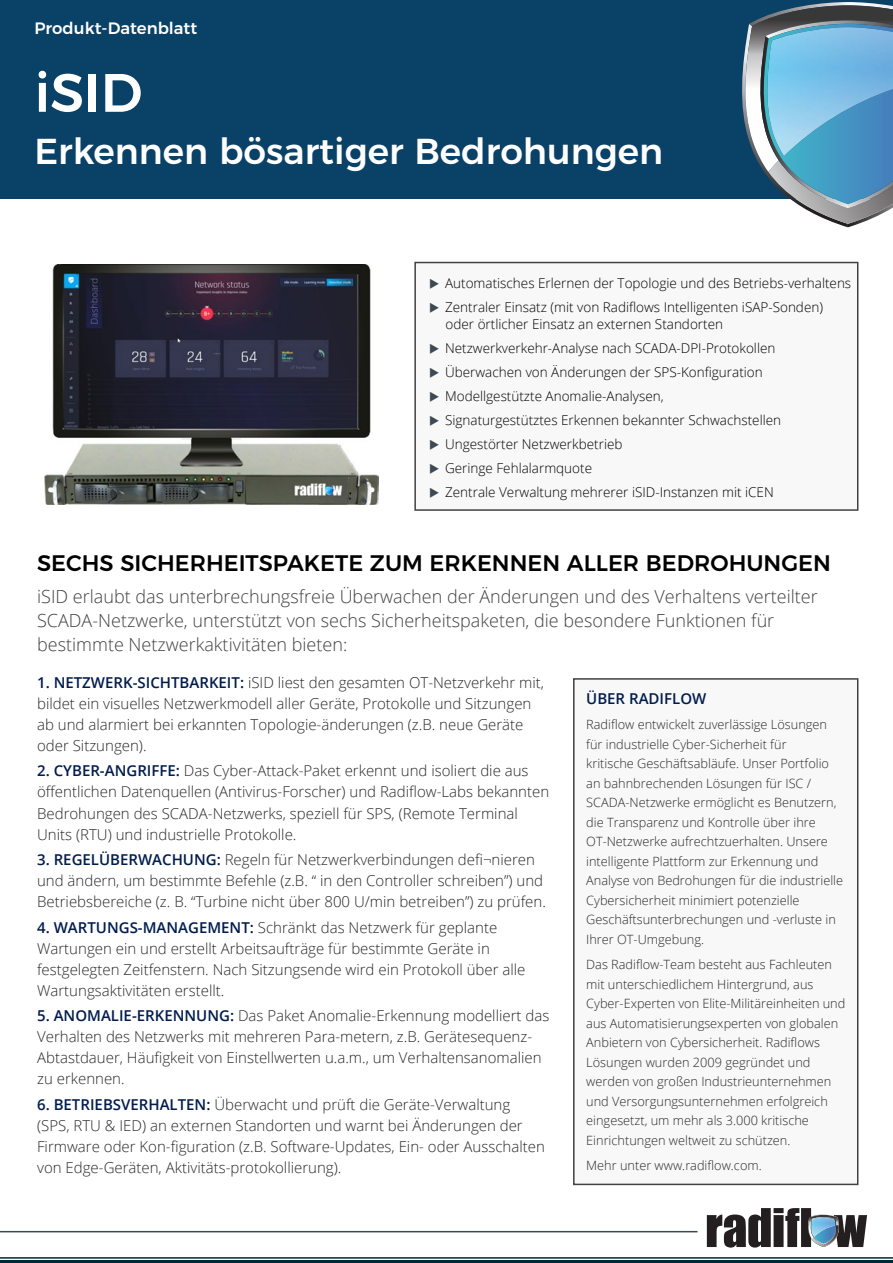
<style>
.page{position:relative;width:893px;height:1263px;background:#fff}
.page>*{position:absolute;margin:0;border:0;box-sizing:border-box;transform-origin:0 0}
.t1{font:500 54px "Montserrat";color:#fff}
.t2{font:500 36px "Montserrat";color:#fff}
.t3{font:500 22.5px "Montserrat";color:#000}
.t4{font:300 18px/24px "Open Sans";color:#414042}
.t5{font:500 16.5px "Montserrat";color:#fff}
.t6{font:300 15px/21px "Open Sans";color:#282829}
.t7{font:600 15px "Open Sans";color:#001c4d}
.t8{font:300 13.5px/24px "Open Sans";color:#000}
.t9{font:300 12.75px/19.5px "Open Sans";color:#292829}
.s1{font-weight:600;color:#001c4d}
</style>
<div class="page">
<div style="left:414px;top:262px;width:444px;height:249px;background:#f8f8f8;border:2px solid #414042"></div>
<hr style="left:0;top:1231px;width:698px;height:1px;background:#3a4952">
<div style="left:0;top:0;width:893px;height:198px;background:#0a4166"></div>
<svg style="left:732px;top:2px;width:161px;height:225px"></svg>
<img style="left:765px;top:27px;width:128px;height:129px">
<svg style="left:707px;top:1208px;width:160px;height:39px"></svg>
<img style="left:811px;top:1218px;width:24px;height:19px">
<div style="left:573px;top:678px;width:285px;height:507px;background:#f8f8f8;border:2px solid #414042"></div>
<hr style="left:0;top:1260px;width:893px;height:3px;background:#00273a">
<hr style="left:0;top:1257px;width:893px;height:1px;background:#00273a">
<img style="left:45px;top:265px;width:334px;height:240px">
<p class="t5" style="left:34px;top:15px;width:164px">Produkt-Datenblatt</p>
<h1 class="t1" style="left:34px;top:49px;width:109px">iSID</h1>
<h2 class="t2" style="left:34px;top:122px;width:630px">Erkennen bösartiger Bedrohungen</h2>
<p class="t8" style="left:445px;top:271px;width:408px">Automatisches Erlernen der Topologie und des Betriebs-verhaltens<br>Zentraler Einsatz (mit von Radiflows Intelligenten iSAP-Sonden)</p>
<p class="t8" style="left:445px;top:311px;width:338px">oder örtlicher Einsatz an externen Standorten Netzwerkverkehr-Analyse nach SCADA-DPI-Protokollen Überwachen von Änderungen der SPS-Konfiguration Modellgestützte Anomalie-Analysen,<br>Signaturgestütztes Erkennen bekannter Schwachstellen Ungestörter Netzwerkbetrieb<br>Geringe Fehlalarmquote<br>Zentrale Verwaltung mehrerer iSID-Instanzen mit iCEN</p>
<h3 class="t3" style="left:37px;top:545px;width:795px">SECHS SICHERHEITSPAKETE ZUM ERKENNEN ALLER BEDROHUNGEN</h3>
<p class="t4" style="left:37px;top:584px;width:782px">iSID erlaubt das unterbrechungsfreie Überwachen der Änderungen und des Verhaltens verteilter<br>SCADA-Netzwerke, unterstützt von sechs Sicherheitspaketen, die besondere Funktionen für bestimmte Netzwerkaktivitäten bieten:</p>
<p class="t6" style="left:37px;top:672px;width:508px"><span class="s1">1. NETZWERK-SICHTBARKEIT:</span> iSID liest den gesamten OT-Netzverkehr mit, bildet ein visuelles Netzwerkmodell aller Geräte, Protokolle und Sitzungen ab und alarmiert bei erkannten Topologie-änderungen (z.B. neue Geräte oder Sitzungen).</p>
<p class="t6" style="left:37px;top:760px;width:514px"><span class="s1">2. CYBER-ANGRIFFE:</span> Das Cyber-Attack-Paket erkennt und isoliert die aus öffentlichen Datenquellen (Antivirus-Forscher) und Radiflow-Labs bekannten Bedrohungen des SCADA-Netzwerks, speziell für SPS, (Remote Terminal Units (RTU) und industrielle Protokolle.</p>
<p class="t6" style="left:37px;top:849px;width:510px"><span class="s1">3. REGELÜBERWACHUNG:</span> Regeln für Netzwerkverbindungen defi¬nieren und ändern, um bestimmte Befehle (z.B. “ in den Controller schreiben”) und<br>Betriebsbereiche (z. B. “Turbine nicht über 800 U/min betreiben”) zu prüfen.</p>
<p class="t6" style="left:37px;top:916px;width:490px"><span class="s1">4. WARTUNGS-MANAGEMENT:</span> Schränkt das Netzwerk für geplante Wartungen ein und erstellt Arbeitsaufträge für bestimmte Geräte in festgelegten Zeitfenstern. Nach Sitzungsende wird ein Protokoll über alle Wartungsaktivitäten erstellt.</p>
<p class="t6" style="left:37px;top:1005px;width:514px"><span class="s1">5. ANOMALIE-ERKENNUNG:</span> Das Paket Anomalie-Erkennung modelliert das Verhalten des Netzwerks mit mehreren Para-metern, z.B. Gerätesequenz-Abtastdauer, Häufigkeit von Einstellwerten u.a.m., um Verhaltensanomalien zu erkennen.</p>
<p class="t6" style="left:37px;top:1093px;width:509px"><span class="s1">6. BETRIEBSVERHALTEN:</span> Überwacht und prüft die Geräte-Verwaltung (SPS, RTU &amp; IED) an externen Standorten und warnt bei Änderungen der Firmware oder Kon-figuration (z.B. Software-Updates, Ein- oder Ausschalten von Edge-Geräten, Aktivitäts-protokollierung).</p>
<p class="t7" style="left:586px;top:688px;width:122px">ÜBER RADIFLOW</p>
<p class="t9" style="left:586px;top:714px;width:258px">Radiflow entwickelt zuverlässige Lösungen für industrielle Cyber-Sicherheit für<br>kritische Geschäftsabläufe. Unser Portfolio an bahnbrechenden Lösungen für ISC / SCADA-Netzwerke ermöglicht es Benutzern, die Transparenz und Kontrolle über ihre OT-Netzwerke aufrechtzuerhalten. Unsere intelligente Plattform zur Erkennung und Analyse von Bedrohungen für die industrielle Cybersicherheit minimiert potenzielle Geschäftsunterbrechungen und -verluste in Ihrer OT-Umgebung.</p>
<p class="t9" style="left:586px;top:954px;width:261px">Das Radiflow-Team besteht aus Fachleuten mit unterschiedlichem Hintergrund, aus Cyber-Experten von Elite-Militäreinheiten und aus Automatisierungsexperten von globalen Anbietern von Cybersicherheit. Radiflows Lösungen wurden 2009 gegründet und werden von großen Industrieunternehmen und Versorgungsunternehmen erfolgreich eingesetzt, um mehr als 3.000 kritische Einrichtungen weltweit zu schützen.</p>
<p class="t9" style="left:586px;top:1155px;width:177px">Mehr unter www.radiflow.com.</p>
</div>
